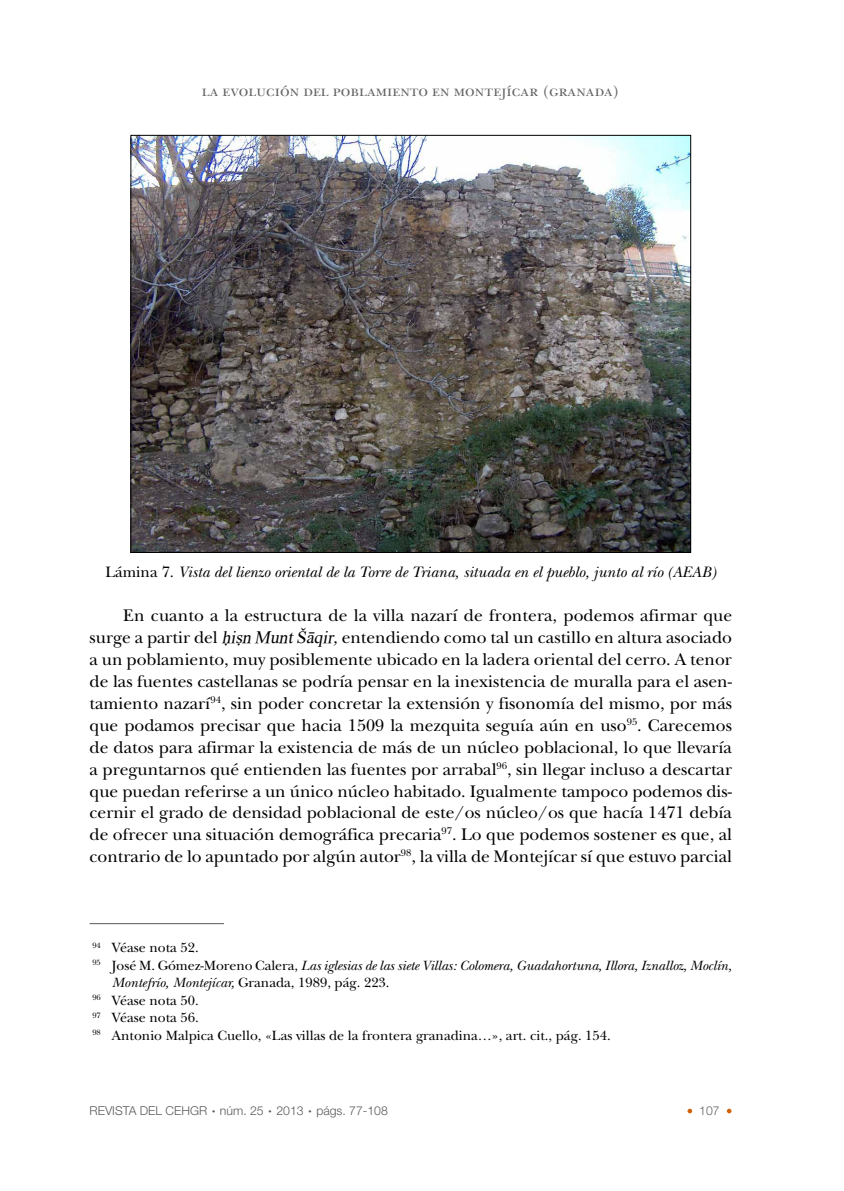
<style>
.page{position:relative;width:844px;height:1191px;background:#fff}
.page>*{position:absolute;margin:0;border:0;box-sizing:border-box;transform-origin:0 0}
.t1{font:17.5px/21.9px "New Baskerville Std";color:#000;text-align:justify}
.t2{font:italic 15.75px "New Baskerville Std";color:#000}
.t3{font:15.75px "New Baskerville Std";color:#636466}
.t4{font:italic 14px "New Baskerville Std";letter-spacing:-.005em;color:#000}
.t5{font:14px "New Baskerville Std";color:#000}
.t6{font:300 12.25px "Helvetica Neue LT Std";color:#58595b}
.t7{font:300 12.25px "Helvetica Neue LT Std";color:#636466}
.s1{font-style:normal}
.s2{font-family:"Times Translit";font-style:italic}
.s3{font-style:italic}
.s4{font-weight:100;font-size:21px}
</style>
<div class="page">
<svg style="left:687px;top:1108px;width:5px;height:5px"></svg>
<svg style="left:726px;top:1108px;width:5px;height:5px"></svg>
<img style="left:132px;top:137px;width:557px;height:414px">
<hr style="left:90px;top:923px;width:134px;height:1px;background:#58595b">
<p class="t3" style="left:202px;top:82px;width:419px">la evolución del poblamiento en montejícar (granada)</p>
<p class="t2" style="left:105px;top:563px;width:612px"><span class="s1">Lámina 7.</span> Vista del lienzo oriental de la Torre de Triana, situada en el pueblo, junto al río (AEAB)</p>
<p class="t1" style="left:90px;top:605px;width:644px;text-indent:34px">En cuanto a la estructura de la villa nazarí de frontera, podemos afirmar que surge a partir del <span class="s2">¬i½n Munt³×qir</span><span class="s3">,</span>entendiendo como tal un castillo en altura asociado a un poblamiento, muy posiblemente ubicado en la ladera oriental del cerro. A tenor de las fuentes castellanas se podría pensar en la inexistencia de muralla para el asen&shy;tamiento nazarí<sup>94</sup>, sin poder concretar la extensión y fisonomía del mismo, por más que podamos precisar que hacia 1509 la mezquita seguía aún en uso<sup>95</sup>. Carecemos de datos para afirmar la existencia de más de un núcleo poblacional, lo que llevaría a preguntarnos qué entienden las fuentes por arrabal<sup>96</sup>, sin llegar incluso a descartar que puedan referirse a un único núcleo habitado. Igualmente tampoco podemos dis&shy;cernir el grado de densidad poblacional de este/os núcleo/os que hacía 1471 debía de ofrecer una situación demográfica precaria<sup>97</sup>. Lo que podemos sostener es que, al contrario de lo apuntado por algún autor<sup>98</sup>, la villa de Montejícar sí que estuvo parcial</p>
<p class="t5" style="left:92px;top:939px;width:108px"><sup>94</sup> Véase nota 52.</p>
<p class="t4" style="left:92px;top:957px;width:641px"><sup>95</sup> <span class="s1">José M. Gómez-Moreno Calera,</span> Las iglesias de las siete Villas: Colomera, Guadahortuna, Illora, Iznalloz, Moclín,</p>
<p class="t4" style="left:112px;top:974px;width:279px">Montefrío, Montejícar, <span class="s1">Granada, 1989, pág. 223.</span></p>
<p class="t5" style="left:92px;top:992px;width:108px"><sup>96</sup> Véase nota 50.</p>
<p class="t5" style="left:92px;top:1009px;width:108px"><sup>97</sup> Véase nota 56.</p>
<p class="t5" style="left:92px;top:1027px;width:520px"><sup>98</sup> Antonio Malpica Cuello, «Las villas de la frontera granadina…», art. cit., pág. 154.</p>
<p class="t6" style="left:90px;top:1103px;width:300px">REVISTA DEL CEHGR <span class="s4">·</span> NÚM. 25 <span class="s4">·</span> 2013 <span class="s4">·</span> PÁGS. 77-108</p>
<p class="t7" style="left:699px;top:1103px;width:22px">107</p>
</div>
